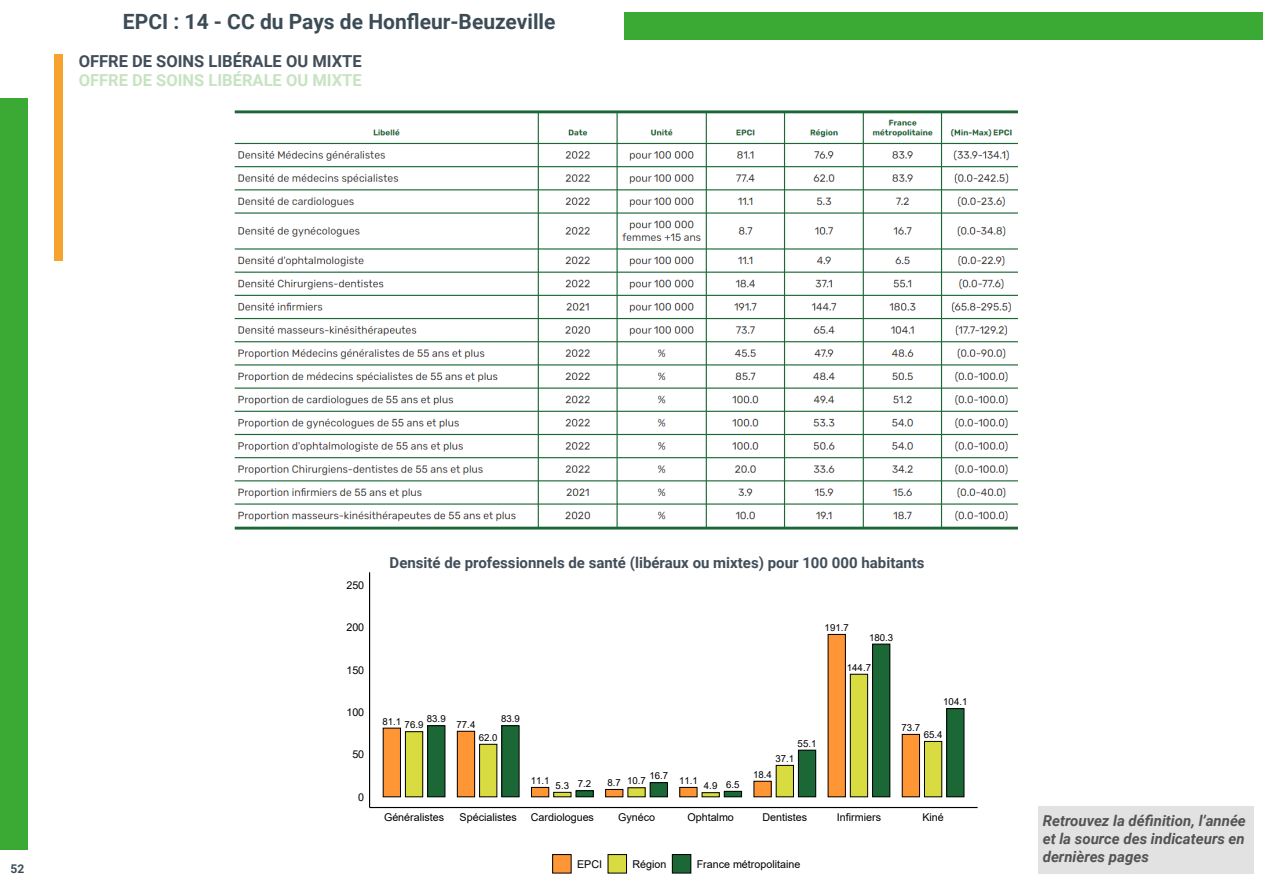
<style>
.page{position:relative;width:1263px;height:893px;background:#fff}
.page>*{position:absolute;margin:0;border:0;box-sizing:border-box;transform-origin:0 0}
.t1{font:700 21px "Roboto";color:#3c4c56}
.t2{font:700 16.5px "Roboto";color:#414e59}
.t3{font:700 16.5px "Roboto";color:#c7e3c1}
.t4{font:italic 700 15px/18px "Roboto";color:#515250;text-align:justify}
.t5{font:700 15px "Roboto";color:#414e59}
.t6{font:700 12px "Roboto";color:#3c4c56}
.t7{font:10.8px "Arial";color:#000}
.t8{font:9.6px "Arial";color:#000}
</style>
<div class="page">
<div style="left:624px;top:13px;width:639px;height:27px;background:#3aaa35"></div>
<div style="left:1px;top:99px;width:27px;height:751px;background:#3aaa35"></div>
<div style="left:54px;top:54px;width:9px;height:206px;background:#f7a22c"></div>
<img style="left:234px;top:110px;width:784px;height:420px">
<div style="left:383px;top:728px;width:17px;height:69px;background:#ff9635"></div>
<div style="left:457px;top:731px;width:18px;height:66px;background:#ff9635"></div>
<div style="left:457px;top:731px;width:18px;height:66px;border:1px solid #000"></div>
<div style="left:531px;top:787px;width:18px;height:10px;background:#ff9635"></div>
<div style="left:531px;top:787px;width:18px;height:10px;border:1px solid #000"></div>
<div style="left:606px;top:789px;width:17px;height:8px;background:#ff9635"></div>
<div style="left:606px;top:789px;width:17px;height:8px;border:1px solid #000"></div>
<div style="left:680px;top:787px;width:17px;height:10px;background:#ff9635"></div>
<div style="left:680px;top:787px;width:17px;height:10px;border:1px solid #000"></div>
<div style="left:754px;top:781px;width:17px;height:16px;background:#ff9635"></div>
<div style="left:828px;top:634px;width:17px;height:163px;background:#ff9635"></div>
<div style="left:902px;top:734px;width:17px;height:63px;background:#ff9635"></div>
<div style="left:405px;top:732px;width:18px;height:65px;background:#d8dc40"></div>
<div style="left:405px;top:732px;width:18px;height:65px;border:1px solid #000"></div>
<div style="left:480px;top:744px;width:17px;height:53px;background:#d8dc40"></div>
<div style="left:554px;top:792px;width:17px;height:5px;background:#d8dc40"></div>
<div style="left:554px;top:792px;width:17px;height:5px;border:1px solid #000"></div>
<div style="left:628px;top:788px;width:17px;height:9px;background:#d8dc40"></div>
<div style="left:776px;top:765px;width:17px;height:32px;background:#d8dc40"></div>
<div style="left:850px;top:674px;width:18px;height:123px;background:#d8dc40"></div>
<div style="left:850px;top:674px;width:18px;height:123px;border:1px solid #000"></div>
<div style="left:924px;top:741px;width:18px;height:56px;background:#d8dc40"></div>
<div style="left:924px;top:741px;width:18px;height:56px;border:1px solid #000"></div>
<div style="left:428px;top:726px;width:17px;height:71px;background:#1b6836"></div>
<div style="left:428px;top:726px;width:17px;height:71px;border:1px solid #000"></div>
<div style="left:502px;top:726px;width:17px;height:71px;background:#1b6836"></div>
<div style="left:576px;top:791px;width:17px;height:6px;background:#1b6836"></div>
<div style="left:576px;top:791px;width:17px;height:6px;border:1px solid #000"></div>
<div style="left:650px;top:783px;width:17px;height:14px;background:#1b6836"></div>
<div style="left:650px;top:783px;width:17px;height:14px;border:1px solid #000"></div>
<div style="left:724px;top:791px;width:17px;height:6px;background:#1b6836"></div>
<div style="left:724px;top:791px;width:17px;height:6px;border:1px solid #000"></div>
<div style="left:798px;top:750px;width:18px;height:47px;background:#1b6836"></div>
<div style="left:798px;top:750px;width:18px;height:47px;border:1px solid #000"></div>
<div style="left:872px;top:644px;width:18px;height:153px;background:#1b6836"></div>
<div style="left:872px;top:644px;width:18px;height:153px;border:1px solid #000"></div>
<div style="left:947px;top:709px;width:17px;height:88px;background:#1b6836"></div>
<div style="left:947px;top:709px;width:17px;height:88px;border:1px solid #000"></div>
<hr style="left:369px;top:572px;width:1px;height:235px;background:#000">
<hr style="left:370px;top:807px;width:607px;height:1px;background:#000">
<div style="left:553px;top:854px;width:18px;height:19px;background:#ff9635"></div>
<div style="left:608px;top:854px;width:18px;height:19px;background:#d8dc40"></div>
<div style="left:672px;top:854px;width:19px;height:19px;background:#1b6836"></div>
<div style="left:672px;top:854px;width:19px;height:19px;border:1px solid #000"></div>
<div style="left:1038px;top:806px;width:216px;height:68px;background:#e2e2e2"></div>
<p class="t1" style="left:123px;top:7px;width:434px">EPCI : 14 - CC du Pays de Honfleur-Beuzeville</p>
<p class="t2" style="left:79px;top:49px;width:285px">OFFRE DE SOINS LIBÉRALE OU MIXTE</p>
<p class="t3" style="left:79px;top:68px;width:285px">OFFRE DE SOINS LIBÉRALE OU MIXTE</p>
<p class="t6" style="left:11px;top:860px;width:15px">52</p>
<p class="t7" style="left:346px;top:578px;width:19px">250</p>
<p class="t7" style="left:346px;top:620px;width:19px">200</p>
<p class="t7" style="left:346px;top:662px;width:19px">150</p>
<p class="t7" style="left:346px;top:705px;width:19px">100</p>
<p class="t7" style="left:352px;top:747px;width:13px">50</p>
<p class="t7" style="left:358px;top:789px;width:7px">0</p>
<p class="t5" style="left:390px;top:552px;width:536px">Densité de professionnels de santé (libéraux ou mixtes) pour 100 000 habitants</p>
<p class="t8" style="left:825px;top:621px;width:26px">191.7</p>
<p class="t8" style="left:869px;top:631px;width:26px">180.3</p>
<p class="t8" style="left:427px;top:712px;width:20px">83.9</p>
<p class="t8" style="left:501px;top:712px;width:20px">83.9</p>
<p class="t8" style="left:382px;top:715px;width:20px">81.1</p>
<p class="t8" style="left:457px;top:718px;width:20px">77.4</p>
<p class="t8" style="left:405px;top:718px;width:20px">76.9</p>
<p class="t8" style="left:479px;top:731px;width:20px">62.0</p>
<p class="t8" style="left:649px;top:769px;width:20px">16.7</p>
<p class="t8" style="left:531px;top:774px;width:20px">11.1</p>
<p class="t8" style="left:607px;top:776px;width:15px">8.7</p>
<p class="t8" style="left:679px;top:774px;width:20px">11.1</p>
<p class="t8" style="left:627px;top:774px;width:20px">10.7</p>
<p class="t8" style="left:578px;top:777px;width:15px">7.2</p>
<p class="t8" style="left:556px;top:779px;width:15px">5.3</p>
<p class="t8" style="left:704px;top:779px;width:15px">4.9</p>
<p class="t8" style="left:726px;top:778px;width:15px">6.5</p>
<p class="t8" style="left:798px;top:737px;width:20px">55.1</p>
<p class="t8" style="left:775px;top:752px;width:20px">37.1</p>
<p class="t8" style="left:753px;top:768px;width:20px">18.4</p>
<p class="t8" style="left:847px;top:661px;width:26px">144.7</p>
<p class="t8" style="left:943px;top:695px;width:26px">104.1</p>
<p class="t8" style="left:901px;top:721px;width:20px">73.7</p>
<p class="t8" style="left:924px;top:728px;width:20px">65.4</p>
<p class="t7" style="left:384px;top:809px;width:62px">Généralistes</p>
<p class="t7" style="left:460px;top:809px;width:59px">Spécialistes</p>
<p class="t7" style="left:531px;top:809px;width:65px">Cardiologues</p>
<p class="t7" style="left:618px;top:809px;width:38px">Gynéco</p>
<p class="t7" style="left:687px;top:809px;width:48px">Ophtalmo</p>
<p class="t7" style="left:762px;top:809px;width:46px">Dentistes</p>
<p class="t7" style="left:837px;top:809px;width:46px">Infirmiers</p>
<p class="t7" style="left:922px;top:809px;width:23px">Kiné</p>
<p class="t7" style="left:577px;top:856px;width:27px">EPCI</p>
<p class="t7" style="left:632px;top:856px;width:36px">Région</p>
<p class="t7" style="left:697px;top:856px;width:105px">France métropolitaine</p>
<p class="t4" style="left:1043px;top:811px;width:205px">Retrouvez la définition, l’année et la source des indicateurs en dernières pages</p>
</div>
